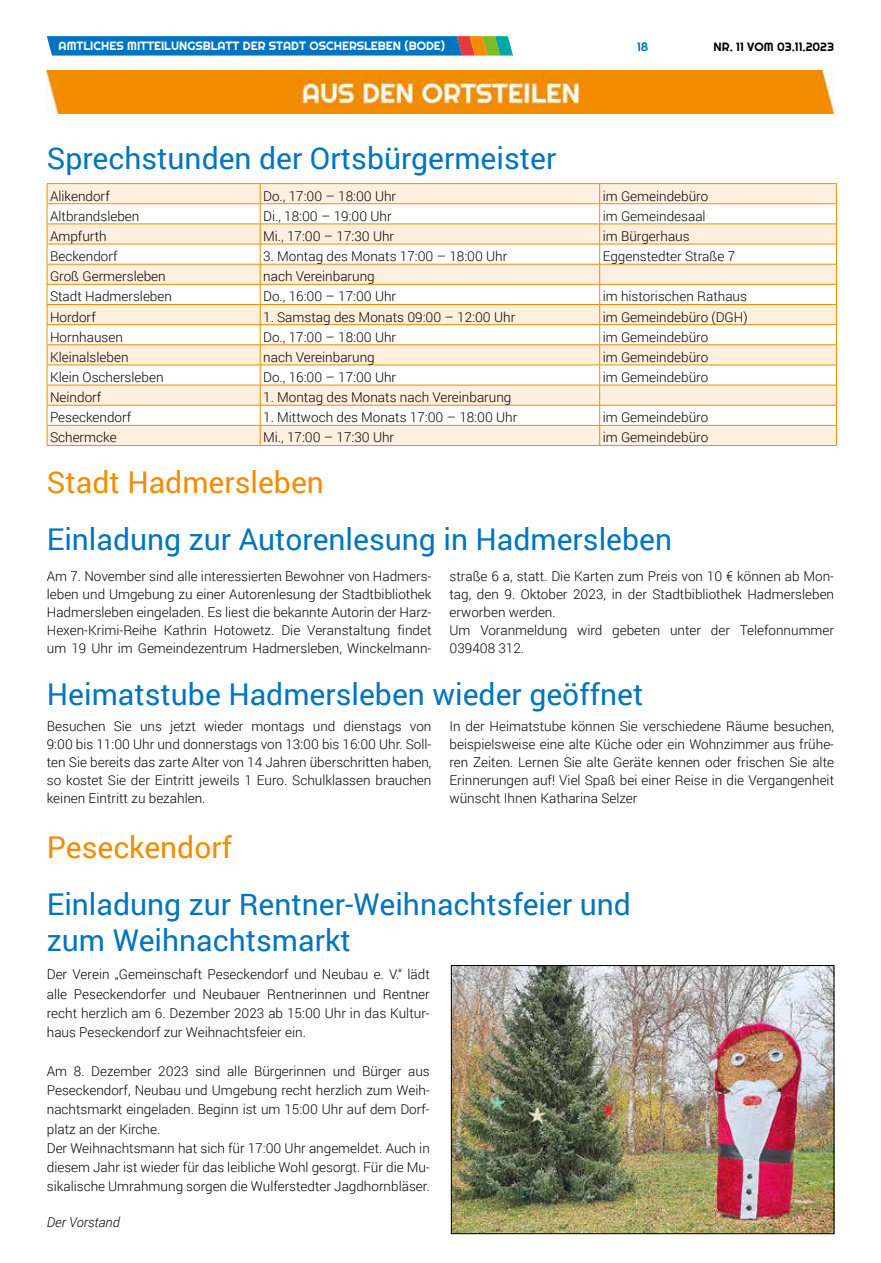
<style>
.page{position:relative;width:881px;height:1263px;background:#fff}
.page>*{position:absolute;margin:0;border:0;box-sizing:border-box;transform-origin:0 0}
.t1{font:30px/36px "Roboto";color:#0075bf}
.t2{font:30px "Roboto";color:#f28c00}
.t3{font:300 13.5px/18px "Roboto";color:#000;text-align:justify}
.t4{font:italic 300 13.5px "Roboto";color:#000}
.t5{font:12px "Righteous";color:#fff}
.t6{font:12px "Righteous";color:#000}
.t7{font:12px "Righteous";color:#0075bf}
</style>
<div class="page">
<svg style="left:47px;top:36px;width:466px;height:20px;background:#1a7cb4"></svg>
<img style="left:47px;top:70px;width:786px;height:44px">
<svg style="left:48px;top:184px;width:787px;height:261px;fill:#feefde"></svg>
<hr style="left:47px;top:183px;width:213px;height:1px;background:#f28c00">
<hr style="left:260px;top:183px;width:339px;height:1px;background:#f28c00">
<hr style="left:599px;top:183px;width:237px;height:1px;background:#f28c00">
<hr style="left:47px;top:203px;width:213px;height:1px;background:#f28c00">
<hr style="left:260px;top:203px;width:339px;height:1px;background:#f28c00">
<hr style="left:599px;top:203px;width:237px;height:1px;background:#f28c00">
<hr style="left:47px;top:224px;width:213px;height:1px;background:#f28c00">
<hr style="left:260px;top:224px;width:339px;height:1px;background:#f28c00">
<hr style="left:599px;top:224px;width:237px;height:1px;background:#f28c00">
<hr style="left:47px;top:244px;width:213px;height:1px;background:#f28c00">
<hr style="left:260px;top:244px;width:339px;height:1px;background:#f28c00">
<hr style="left:599px;top:244px;width:237px;height:1px;background:#f28c00">
<hr style="left:47px;top:264px;width:213px;height:1px;background:#f28c00">
<hr style="left:260px;top:264px;width:339px;height:1px;background:#f28c00">
<hr style="left:599px;top:264px;width:237px;height:1px;background:#f28c00">
<hr style="left:47px;top:284px;width:213px;height:1px;background:#f28c00">
<hr style="left:260px;top:284px;width:339px;height:1px;background:#f28c00">
<hr style="left:599px;top:284px;width:237px;height:1px;background:#f28c00">
<hr style="left:47px;top:304px;width:213px;height:1px;background:#f28c00">
<hr style="left:260px;top:304px;width:339px;height:1px;background:#f28c00">
<hr style="left:599px;top:304px;width:237px;height:1px;background:#f28c00">
<hr style="left:47px;top:324px;width:213px;height:1px;background:#f28c00">
<hr style="left:260px;top:324px;width:339px;height:1px;background:#f28c00">
<hr style="left:599px;top:324px;width:237px;height:1px;background:#f28c00">
<hr style="left:47px;top:344px;width:213px;height:1px;background:#f28c00">
<hr style="left:260px;top:344px;width:339px;height:1px;background:#f28c00">
<hr style="left:599px;top:344px;width:237px;height:1px;background:#f28c00">
<hr style="left:47px;top:365px;width:213px;height:1px;background:#f28c00">
<hr style="left:260px;top:365px;width:339px;height:1px;background:#f28c00">
<hr style="left:599px;top:365px;width:237px;height:1px;background:#f28c00">
<hr style="left:47px;top:385px;width:213px;height:1px;background:#f28c00">
<hr style="left:260px;top:385px;width:339px;height:1px;background:#f28c00">
<hr style="left:599px;top:385px;width:237px;height:1px;background:#f28c00">
<hr style="left:47px;top:405px;width:213px;height:1px;background:#f28c00">
<hr style="left:260px;top:405px;width:339px;height:1px;background:#f28c00">
<hr style="left:599px;top:405px;width:237px;height:1px;background:#f28c00">
<hr style="left:47px;top:425px;width:213px;height:1px;background:#f28c00">
<svg style="left:47px;top:184px;width:1px;height:261px"></svg>
<hr style="left:260px;top:425px;width:339px;height:1px;background:#f28c00">
<svg style="left:260px;top:184px;width:1px;height:261px"></svg>
<hr style="left:599px;top:425px;width:237px;height:1px;background:#f28c00">
<svg style="left:599px;top:184px;width:1px;height:261px"></svg>
<svg style="left:835px;top:184px;width:1px;height:261px"></svg>
<hr style="left:47px;top:445px;width:213px;height:1px;background:#f28c00">
<hr style="left:260px;top:445px;width:339px;height:1px;background:#f28c00">
<hr style="left:599px;top:445px;width:237px;height:1px;background:#f28c00">
<img style="left:453px;top:967px;width:378px;height:265px">
<div style="left:451px;top:965px;width:382px;height:269px;border:1px solid #000"></div>
<p class="t5" style="left:59px;top:39px;width:388px">AMTLICHES MITTEILUNGSBLATT DER STADT OSCHERSLEBEN (BODE)</p>
<p class="t7" style="left:636px;top:40px;width:13px">18</p>
<p class="t6" style="left:713px;top:39px;width:122px">NR. 11 VOM 03.11.2023</p>
<h1 class="t1" style="left:47px;top:139px;width:511px">Sprechstunden der Ortsbürgermeister</h1>
<p class="t3" style="left:50px;top:186px;width:61px">Alikendorf</p>
<p class="t3" style="left:263px;top:186px;width:134px">Do., 17:00 – 18:00 Uhr</p>
<p class="t3" style="left:602px;top:186px;width:107px">im Gemeindebüro</p>
<p class="t3" style="left:50px;top:207px;width:91px">Altbrandsleben</p>
<p class="t3" style="left:263px;top:207px;width:130px">Di., 18:00 – 19:00 Uhr</p>
<p class="t3" style="left:602px;top:207px;width:104px">im Gemeindesaal</p>
<p class="t3" style="left:50px;top:227px;width:58px">Ampfurth</p>
<p class="t3" style="left:263px;top:227px;width:132px">Mi., 17:00 – 17:30 Uhr</p>
<p class="t3" style="left:602px;top:227px;width:88px">im Bürgerhaus</p>
<p class="t3" style="left:50px;top:247px;width:69px">Beckendorf</p>
<p class="t3" style="left:263px;top:247px;width:245px">3. Montag des Monats 17:00 – 18:00 Uhr</p>
<p class="t3" style="left:602px;top:247px;width:134px">Eggenstedter Straße 7</p>
<p class="t3" style="left:50px;top:267px;width:117px">Groß Germersleben</p>
<p class="t3" style="left:263px;top:267px;width:113px">nach Vereinbarung</p>
<p class="t3" style="left:50px;top:287px;width:123px">Stadt Hadmersleben</p>
<p class="t3" style="left:263px;top:287px;width:134px">Do., 16:00 – 17:00 Uhr</p>
<p class="t3" style="left:602px;top:287px;width:146px">im historischen Rathaus</p>
<p class="t3" style="left:50px;top:307px;width:47px">Hordorf</p>
<p class="t3" style="left:263px;top:307px;width:253px">1. Samstag des Monats 09:00 – 12:00 Uhr</p>
<p class="t3" style="left:602px;top:307px;width:146px">im Gemeindebüro (DGH)</p>
<p class="t3" style="left:50px;top:327px;width:74px">Hornhausen</p>
<p class="t3" style="left:263px;top:327px;width:134px">Do., 17:00 – 18:00 Uhr</p>
<p class="t3" style="left:602px;top:327px;width:107px">im Gemeindebüro</p>
<p class="t3" style="left:50px;top:348px;width:80px">Kleinalsleben</p>
<p class="t3" style="left:263px;top:348px;width:113px">nach Vereinbarung</p>
<p class="t3" style="left:602px;top:348px;width:107px">im Gemeindebüro</p>
<p class="t3" style="left:50px;top:368px;width:115px">Klein Oschersleben</p>
<p class="t3" style="left:263px;top:368px;width:134px">Do., 16:00 – 17:00 Uhr</p>
<p class="t3" style="left:602px;top:368px;width:107px">im Gemeindebüro</p>
<p class="t3" style="left:50px;top:388px;width:53px">Neindorf</p>
<p class="t3" style="left:263px;top:388px;width:250px">1. Montag des Monats nach Vereinbarung</p>
<p class="t3" style="left:50px;top:408px;width:83px">Peseckendorf</p>
<p class="t3" style="left:263px;top:408px;width:255px">1. Mittwoch des Monats 17:00 – 18:00 Uhr</p>
<p class="t3" style="left:602px;top:408px;width:107px">im Gemeindebüro</p>
<p class="t3" style="left:50px;top:428px;width:68px">Schermcke</p>
<p class="t3" style="left:263px;top:428px;width:132px">Mi., 17:00 – 17:30 Uhr</p>
<p class="t3" style="left:602px;top:428px;width:107px">im Gemeindebüro</p>
<h1 class="t2" style="left:47px;top:461px;width:278px">Stadt Hadmersleben</h1>
<h1 class="t1" style="left:47px;top:520px;width:626px">Einladung zur Autorenlesung in Hadmersleben</h1>
<p class="t3" style="left:47px;top:567px;width:386px">Am 7. November sind alle interessierten Bewohner von Hadmers&shy;leben und Umgebung zu einer Autorenlesung der Stadtbibliothek Hadmersleben eingeladen. Es liest die bekannte Autorin der Harz-Hexen-Krimi-Reihe Kathrin Hotowetz. Die Veranstaltung findet um 19 Uhr im Gemeindezentrum Hadmersleben, Winckelmann-</p>
<p class="t3" style="left:449px;top:567px;width:386px;text-align:left">straße 6 a, statt. Die Karten zum Preis von 10 € können ab Mon&shy;tag, den 9. Oktober 2023, in der Stadtbibliothek Hadmersleben erworben werden.<br>Um Voranmeldung wird gebeten unter der Telefonnummer 039408 312.</p>
<h1 class="t1" style="left:47px;top:675px;width:598px">Heimatstube Hadmersleben wieder geöffnet</h1>
<p class="t3" style="left:47px;top:717px;width:386px">Besuchen Sie uns jetzt wieder montags und dienstags von 9:00 bis 11:00 Uhr und donnerstags von 13:00 bis 16:00 Uhr. Soll&shy;ten Sie bereits das zarte Alter von 14 Jahren überschritten haben, so kostet Sie der Eintritt jeweils 1 Euro. Schulklassen brauchen keinen Eintritt zu bezahlen.</p>
<p class="t3" style="left:449px;top:717px;width:386px">In der Heimatstube können Sie verschiedene Räume besuchen, beispielsweise eine alte Küche oder ein Wohnzimmer aus frühe&shy;ren Zeiten. Lernen Sie alte Geräte kennen oder frischen Sie alte Erinnerungen auf! Viel Spaß bei einer Reise in die Vergangenheit wünscht Ihnen Katharina Selzer</p>
<h1 class="t2" style="left:47px;top:826px;width:187px">Peseckendorf</h1>
<h1 class="t1" style="left:47px;top:885px;width:585px">Einladung zur Rentner-Weihnachtsfeier und zum Weihnachtsmarkt</h1>
<p class="t3" style="left:47px;top:964px;width:384px;line-height:19.2px">Der Verein „Gemeinschaft Peseckendorf und Neubau e. V.“ lädt alle Peseckendorfer und Neubauer Rentnerinnen und Rentner recht herzlich am 6. Dezember 2023 ab 15:00 Uhr in das Kultur&shy;haus Peseckendorf zur Weihnachtsfeier ein.</p>
<p class="t3" style="left:47px;top:1061px;width:384px;line-height:19.2px;text-align:left">Am 8. Dezember 2023 sind alle Bürgerinnen und Bürger aus Peseckendorf, Neubau und Umgebung recht herzlich zum Weih&shy;nachtsmarkt eingeladen. Beginn ist um 15:00 Uhr auf dem Dorf&shy;platz an der Kirche.<br>Der Weihnachtsmann hat sich für 17:00 Uhr angemeldet. Auch in diesem Jahr ist wieder für das leibliche Wohl gesorgt. Für die Mu&shy;sikalische Umrahmung sorgen die Wulferstedter Jagdhornbläser.</p>
<p class="t4" style="left:47px;top:1213px;width:74px">Der Vorstand</p>
</div>
